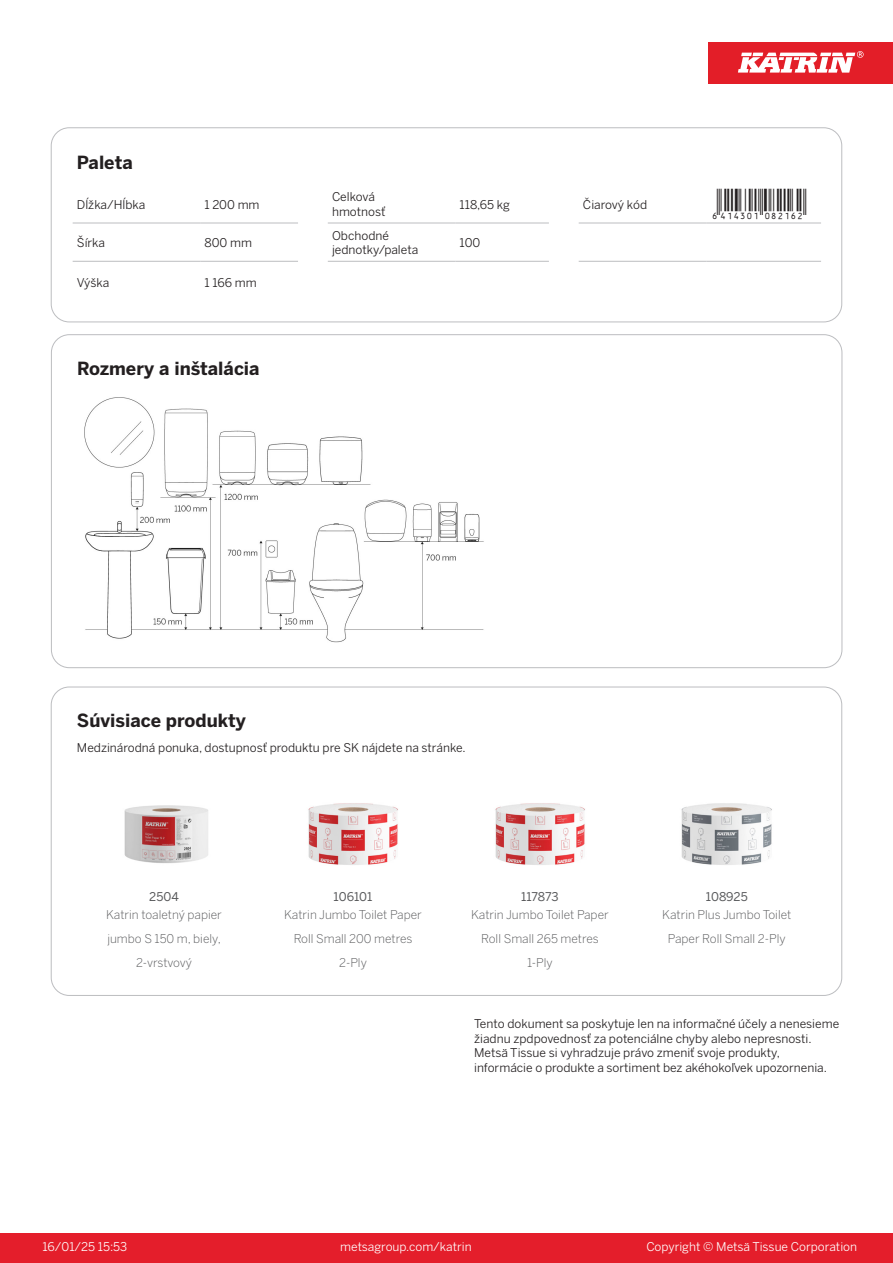
<style>
.page{position:relative;width:893px;height:1263px;background:#fff}
.page>*{position:absolute;margin:0;border:0;box-sizing:border-box;transform-origin:0 0}
.T_EAN{font:30px "Viisas EAN Matala";color:#231f20}
.T_TableHeader{font:700 18px "Benton Sans";color:#231f20}
.Disclaimer{font:12px/14.4px "Benton Sans";color:#231f20}
.T_RelatedName{font:300 12px/24px "Benton Sans";color:#57585a;text-align:center}
.T_TableBody{font:12px "Benton Sans";color:#231f20}
.t1{font:12px "Benton Sans";color:#fff}
.T_RelatedCode{font:12px "Benton Sans";letter-spacing:-.005em;color:#57585a}
</style>
<div class="page">
<div style="left:0;top:1233px;width:893px;height:30px;background:#e41e2b"></div>
<div style="left:708px;top:43px;width:185px;height:41px;background:#e31e28"></div>
<svg style="left:738px;top:51px;width:126px;height:22px"></svg>
<hr style="left:73px;top:223px;width:127px;height:1px;background:#bcbdc0">
<hr style="left:200px;top:223px;width:98px;height:1px;background:#bcbdc0">
<hr style="left:328px;top:223px;width:127px;height:1px;background:#bcbdc0">
<hr style="left:455px;top:223px;width:94px;height:1px;background:#bcbdc0">
<hr style="left:579px;top:223px;width:127px;height:1px;background:#bcbdc0">
<hr style="left:706px;top:223px;width:115px;height:1px;background:#bcbdc0">
<hr style="left:73px;top:261px;width:127px;height:1px;background:#bcbdc0">
<hr style="left:200px;top:261px;width:98px;height:1px;background:#bcbdc0">
<hr style="left:328px;top:261px;width:127px;height:1px;background:#bcbdc0">
<hr style="left:455px;top:261px;width:94px;height:1px;background:#bcbdc0">
<hr style="left:579px;top:261px;width:127px;height:1px;background:#bcbdc0">
<hr style="left:706px;top:261px;width:115px;height:1px;background:#bcbdc0">
<div style="left:51px;top:128px;width:791px;height:194px;border:1px solid #bcbdc0;border-radius:18px"></div>
<img style="left:84px;top:397px;width:400px;height:246px">
<img style="left:124px;top:805px;width:84px;height:58px">
<img style="left:308px;top:803px;width:90px;height:62px">
<img style="left:495px;top:803px;width:90px;height:62px">
<img style="left:681px;top:803px;width:91px;height:62px">
<p class="T_TableHeader" style="left:77px;top:151px;width:57px">Paleta</p>
<p class="T_TableBody" style="left:77px;top:197px;width:70px">Dĺžka/Hĺbka</p>
<p class="T_TableBody" style="left:204px;top:197px;width:57px">1 200 mm</p>
<p class="T_TableBody" style="left:77px;top:235px;width:30px">Šírka</p>
<p class="T_TableBody" style="left:204px;top:235px;width:49px">800 mm</p>
<p class="T_TableBody" style="left:77px;top:276px;width:34px">Výška</p>
<p class="T_TableBody" style="left:204px;top:276px;width:54px">1 166 mm</p>
<p class="T_TableHeader" style="left:77px;top:357px;width:184px">Rozmery a inštalácia</p>
<p class="T_TableBody" style="left:332px;top:190px;width:44px">Celková</p>
<p class="T_TableBody" style="left:332px;top:204px;width:55px">hmotnosť</p>
<p class="T_TableBody" style="left:332px;top:228px;width:58px">Obchodné</p>
<p class="T_TableBody" style="left:332px;top:243px;width:88px">jednotky/paleta</p>
<p class="T_TableBody" style="left:460px;top:197px;width:52px">118,65 kg</p>
<p class="T_TableBody" style="left:583px;top:197px;width:66px">Čiarový kód</p>
<p class="T_EAN" style="left:710px;top:188px;width:97px">*6414301082162*</p>
<p class="T_TableBody" style="left:460px;top:235px;width:22px">100</p>
<p class="T_TableHeader" style="left:77px;top:709px;width:171px">Súvisiace produkty</p>
<p class="T_TableBody" style="left:77px;top:740px;width:390px">Medzinárodná ponuka, dostupnosť produktu pre SK nájdete na stránke.</p>
<p class="T_RelatedCode" style="left:149px;top:889px;width:31px">2504</p>
<p class="T_RelatedCode" style="left:334px;top:889px;width:40px">106101</p>
<p class="T_RelatedCode" style="left:521px;top:889px;width:39px">117873</p>
<p class="T_RelatedCode" style="left:706px;top:889px;width:43px">108925</p>
<p class="T_RelatedName" style="left:106px;top:902px;width:117px">Katrin toaletný papier jumbo S 150 m, biely,<br>2-vrstvový</p>
<p class="T_RelatedName" style="left:284px;top:902px;width:139px">Katrin Jumbo Toilet Paper<br>Roll Small 200 metres<br>2-Ply</p>
<p class="T_RelatedName" style="left:471px;top:902px;width:139px">Katrin Jumbo Toilet Paper<br>Roll Small 265 metres<br>1-Ply</p>
<p class="T_RelatedName" style="left:662px;top:902px;width:131px">Katrin Plus Jumbo Toilet<br>Paper Roll Small 2-Ply</p>
<p class="Disclaimer" style="left:474px;top:1017px;width:367px">Tento dokument sa poskytuje len na informačné účely a nenesieme žiadnu zpdpovednosť za potenciálne chyby alebo nepresnosti.<br>Metsä Tissue si vyhradzuje právo zmeniť svoje produkty, informácie o produkte a sortiment bez akéhokoľvek upozornenia.</p>
<p class="t1" style="left:43px;top:1239px;width:86px">16/01/25 15:53</p>
<p class="t1" style="left:340px;top:1239px;width:133px">metsagroup.com/katrin</p>
<p class="t1" style="left:646px;top:1239px;width:212px">Copyright © Metsä Tissue Corporation</p>
</div>
